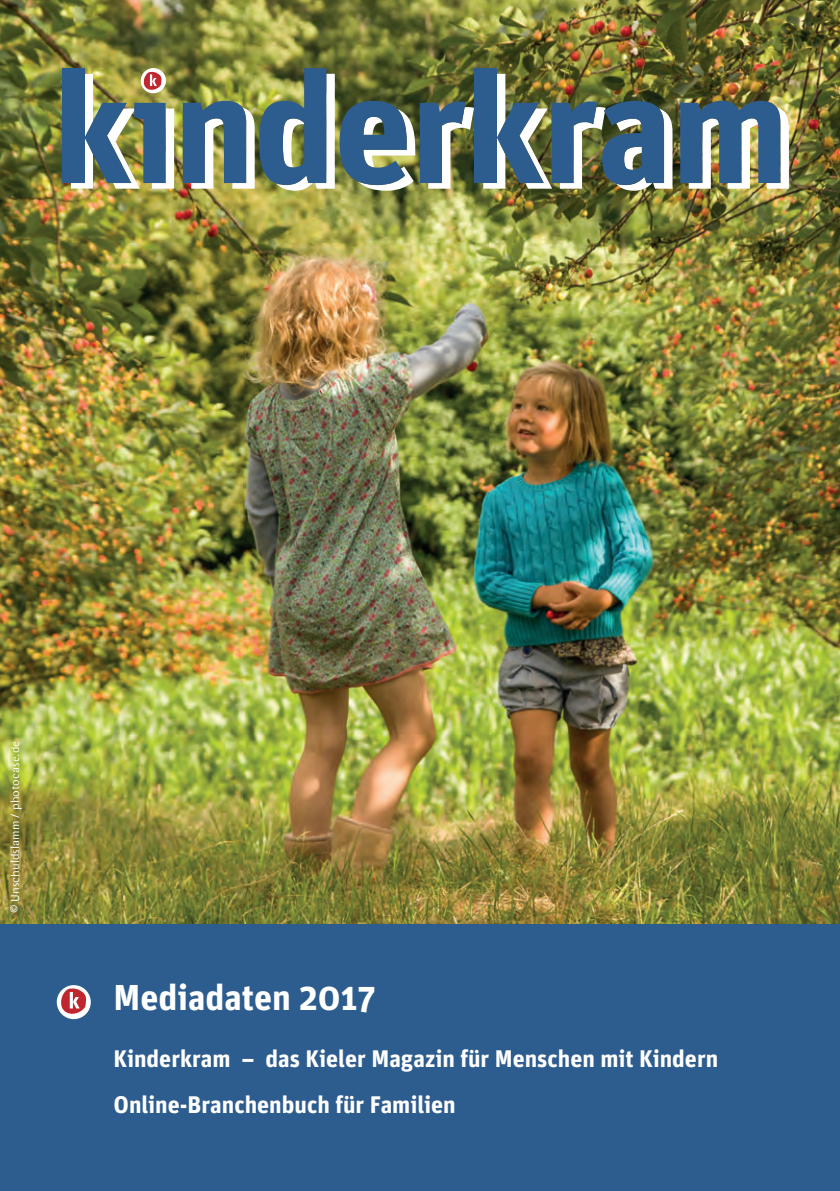
<style>
.page{position:relative;width:840px;height:1191px;background:#fff}
.page>*{position:absolute;margin:0;border:0;box-sizing:border-box;transform-origin:0 0}
.t1{font:700 36px "Unit OT";color:#fff}
.t2{font:700 24px "Unit OT";color:#fff}
.t3{font:12px "Wunderlich";color:#fff}
</style>
<div class="page">
<img style="left:0;top:0;width:839px;height:924px">
<div style="left:0;top:924px;width:839px;height:267px;background:#2d5c8e"></div>
<div style="left:62px;top:68px;width:22px;height:115px;background:#2d5c8e"></div>
<svg style="left:183px;top:68px;width:290px;height:123px;background:#6b8077"></svg>
<div style="left:474px;top:68px;width:22px;height:115px;background:#2d5c8e"></div>
<img style="left:483px;top:74px;width:189px;height:117px">
<img style="left:679px;top:101px;width:109px;height:88px">
<img style="left:71px;top:68px;width:103px;height:121px">
<svg style="left:57px;top:985px;width:34px;height:34px"></svg>
<svg style="left:60px;top:987px;width:28px;height:30px"></svg>
<p class="t3" style="left:8px;top:913px;width:174px;rotate:-90deg">© Unschuldslamm / photocase.de</p>
<p class="t1" style="left:113px;top:975px;width:264px">Mediadaten 2017</p>
<p class="t2" style="left:113px;top:1043px;width:606px">Kinderkram – das Kieler Magazin für Menschen mit Kindern</p>
<p class="t2" style="left:113px;top:1089px;width:343px">Online-Branchenbuch für Familien</p>
</div>
